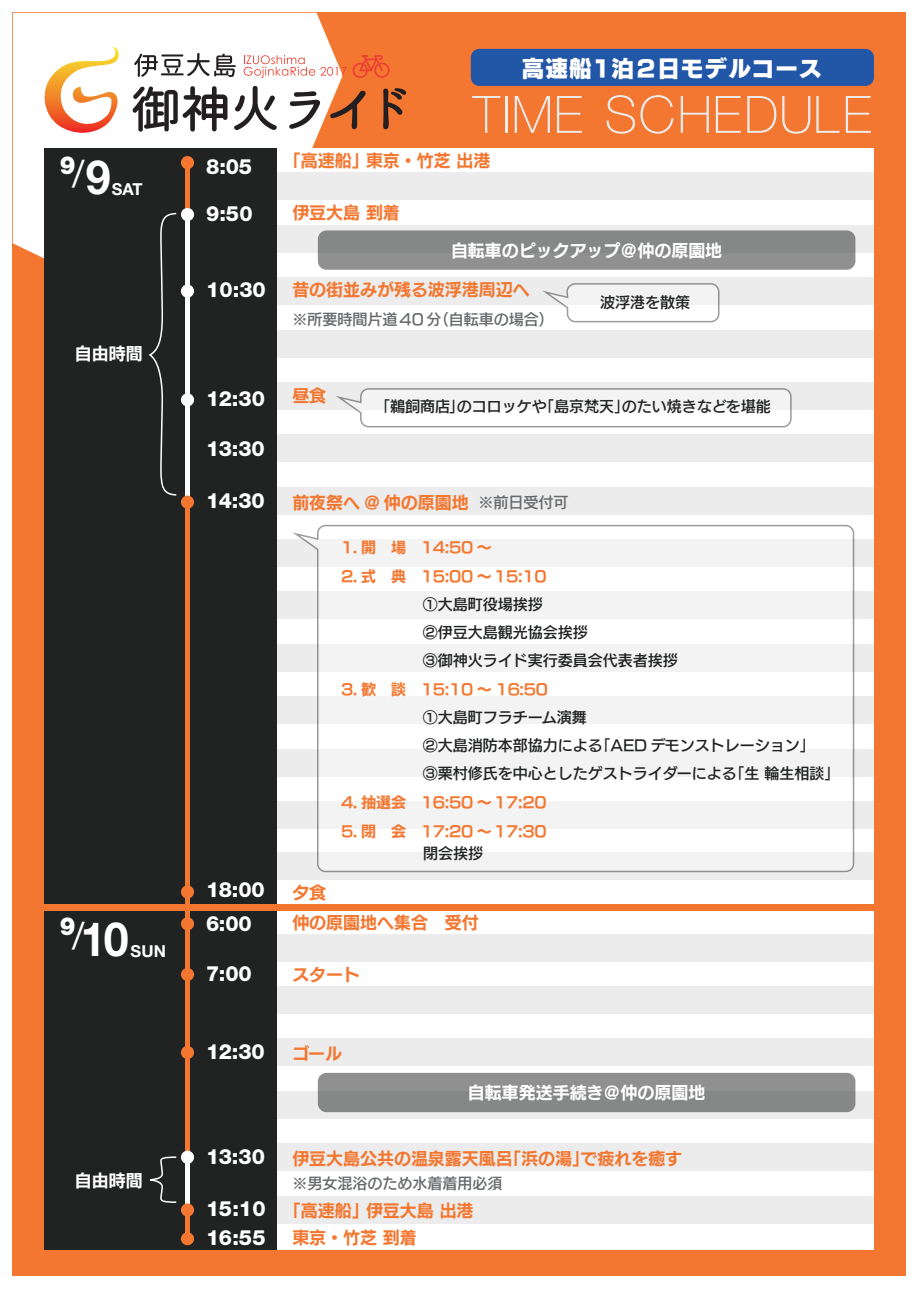
<style>
.page{position:relative;width:919px;height:1289px;background:#fff}
.page>*{position:absolute;margin:0;border:0;box-sizing:border-box;transform-origin:0 0}
.t1{font:100 51.6px "Helvetica Neue";letter-spacing:.02em;color:#ececec}
.t2{font:700 47.25px "Helvetica Neue";color:#fff;scale:.95 1}
.t3{font:900 24.9px "Helvetica Neue";color:#fff;scale:.95 1}
.t4{font:22.5px "New Rodin Pro EB";letter-spacing:.05em;color:#fff}
.t5{font:800 21px/33.8px "Helvetica Neue LT Std";letter-spacing:-.01em;color:#fff}
.t6{font:16.95px/30px "New Rodin Pro B";color:#f37730}
.t7{font:16.95px "New Rodin Pro B";color:#fff}
.t8{font:700 16.5px "Helvetica Neue";color:#fff}
.t9{font:15px/28.2px "New Rodin Pro DB";color:#212222}
.t10{font:15px "New Rodin Pro B";letter-spacing:-.02em;color:#f37730}
.t11{font:15px "New Rodin Pro DB";color:#67696b}
.s1{font-weight:400;font-size:37.35px}
.s2{font-weight:700;font-size:47.25px}
.s3{font-family:"Hiragino Kaku W7 90 msp RKSJ H"}
</style>
<div class="page">
<div style="left:13px;top:13px;width:893px;height:1263px;background:#f37730"></div>
<svg style="left:13px;top:13px;width:329px;height:259px;background:#fdf5f0"></svg>
<div style="left:45px;top:148px;width:828px;height:756px;background:#fff"></div>
<div style="left:45px;top:172px;width:828px;height:28px;background:#ececec"></div>
<div style="left:45px;top:225px;width:828px;height:27px;background:#ececec"></div>
<div style="left:45px;top:277px;width:828px;height:28px;background:#ececec"></div>
<div style="left:45px;top:329px;width:828px;height:28px;background:#ececec"></div>
<div style="left:45px;top:382px;width:828px;height:28px;background:#ececec"></div>
<div style="left:45px;top:434px;width:828px;height:28px;background:#ececec"></div>
<div style="left:45px;top:487px;width:828px;height:27px;background:#ececec"></div>
<div style="left:45px;top:539px;width:828px;height:28px;background:#ececec"></div>
<div style="left:45px;top:591px;width:828px;height:28px;background:#ececec"></div>
<div style="left:45px;top:644px;width:828px;height:27px;background:#ececec"></div>
<div style="left:45px;top:696px;width:828px;height:28px;background:#ececec"></div>
<div style="left:45px;top:748px;width:828px;height:28px;background:#ececec"></div>
<div style="left:45px;top:801px;width:828px;height:28px;background:#ececec"></div>
<div style="left:45px;top:852px;width:828px;height:27px;background:#ececec"></div>
<div style="left:45px;top:148px;width:232px;height:756px;background:#212222"></div>
<div style="left:318px;top:230px;width:537px;height:40px;background:#868787;border-radius:9px"></div>
<svg style="left:336px;top:388px;width:455px;height:39px"></svg>
<div style="left:45px;top:911px;width:828px;height:337px;background:#fff"></div>
<div style="left:45px;top:933px;width:828px;height:28px;background:#ececec"></div>
<div style="left:45px;top:986px;width:828px;height:27px;background:#ececec"></div>
<div style="left:45px;top:1038px;width:828px;height:28px;background:#ececec"></div>
<div style="left:45px;top:1090px;width:828px;height:28px;background:#ececec"></div>
<div style="left:45px;top:1143px;width:828px;height:28px;background:#ececec"></div>
<div style="left:45px;top:1196px;width:828px;height:27px;background:#ececec"></div>
<div style="left:45px;top:911px;width:232px;height:337px;background:#212222"></div>
<div style="left:185px;top:165px;width:5px;height:1076px;background:#f37730"></div>
<div style="left:181px;top:156px;width:13px;height:13px;background:#f37730;border-radius:50%"></div>
<div style="left:181px;top:208px;width:13px;height:13px;background:#fff;border-radius:50%"></div>
<svg style="left:181px;top:284px;width:13px;height:14px"></svg>
<svg style="left:181px;top:393px;width:13px;height:13px"></svg>
<div style="left:181px;top:885px;width:13px;height:13px;background:#f37730;border-radius:50%"></div>
<div style="left:181px;top:917px;width:13px;height:13px;background:#f37730;border-radius:50%"></div>
<div style="left:181px;top:967px;width:13px;height:14px;background:#f37730;border-radius:50%"></div>
<div style="left:181px;top:1045px;width:13px;height:14px;background:#f37730;border-radius:50%"></div>
<div style="left:181px;top:1150px;width:13px;height:13px;background:#fff;border-radius:50%"></div>
<div style="left:181px;top:1232px;width:13px;height:13px;background:#f37730;border-radius:50%"></div>
<svg style="left:44px;top:46px;width:75px;height:87px;background:#fad6ba"></svg>
<svg style="left:134px;top:53px;width:102px;height:24px;background:#b9b8b8"></svg>
<svg style="left:133px;top:86px;width:94px;height:46px;background:#9a9898"></svg>
<svg style="left:234px;top:86px;width:43px;height:44px;background:#c0bfbf"></svg>
<svg style="left:289px;top:91px;width:31px;height:38px"></svg>
<svg style="left:330px;top:90px;width:35px;height:39px"></svg>
<svg style="left:383px;top:88px;width:23px;height:41px"></svg>
<svg style="left:244px;top:55px;width:145px;height:23px"></svg>
<div style="left:318px;top:1072px;width:537px;height:40px;background:#868787;border-radius:9px"></div>
<svg style="left:292px;top:525px;width:562px;height:347px"></svg>
<svg style="left:542px;top:283px;width:177px;height:39px"></svg>
<div style="left:185px;top:215px;width:5px;height:287px;background:#fff"></div>
<div style="left:181px;top:495px;width:13px;height:13px;background:#f37730;border-radius:50%"></div>
<svg style="left:148px;top:212px;width:29px;height:284px"></svg>
<svg style="left:149px;top:1156px;width:28px;height:47px"></svg>
<div style="left:185px;top:1162px;width:5px;height:43px;background:#fff"></div>
<div style="left:181px;top:1203px;width:13px;height:13px;background:#f37730;border-radius:50%"></div>
<div style="left:471px;top:49px;width:402px;height:37px;background:#2256a6;border-radius:9px"></div>
<h3 class="t4" style="left:522px;top:48px;width:301px">高速船１泊２日モデルコース</h3>
<h3 class="t3" style="left:60px;top:150px;width:55px">9<span class="s1">/</span><span class="s2">9</span></h3>
<p class="t8" style="left:112px;top:178px;width:32px">SAT</p>
<p class="t7" style="left:75px;top:339px;width:69px">自由時間</p>
<h2 class="t2" style="left:60px;top:910px;width:74px"><sup>9</sup><sup>/</sup>10</h2>
<p class="t8" style="left:131px;top:940px;width:37px">SUN</p>
<h1 class="t1" style="left:473px;top:85px;width:400px">TIME SCHEDULE</h1>
<h3 class="t5" style="left:206px;top:149px;width:48px">8:05</h3>
<p class="t6" style="left:284px;top:144px;width:208px">「高速船」東京・竹芝 出港</p>
<h3 class="t5" style="left:206px;top:196px;width:48px">9:50</h3>
<p class="t6" style="left:292px;top:196px;width:109px">伊豆大島 到着</p>
<p class="t7" style="left:451px;top:236px;width:273px">自転車のピックアップ＠仲の原園地</p>
<h3 class="t5" style="left:206px;top:273px;width:61px">10:30</h3>
<p class="t6" style="left:292px;top:273px;width:239px">昔の街並みが残る波浮港周辺へ</p>
<p class="t9" style="left:600px;top:286px;width:91px">波浮港を散策</p>
<p class="t11" style="left:292px;top:307px;width:263px">※所要時間片道40分（自転車の場合）</p>
<h3 class="t5" style="left:206px;top:382px;width:61px">12:30</h3>
<h3 class="t5" style="left:206px;top:431px;width:60px">13:30</h3>
<h3 class="t5" style="left:206px;top:484px;width:60px">14:30</h3>
<p class="t6" style="left:292px;top:379px;width:35px">昼食</p>
<p class="t9" style="left:375px;top:391px;width:397px">「鵜飼商店」のコロッケや「島京梵天」のたい焼きなどを堪能</p>
<p class="t6" style="left:292px;top:486px;width:178px">前夜祭へ @ 仲の原園地</p>
<p class="t11" style="left:478px;top:489px;width:91px">※前日受付可</p>
<p class="t10" style="left:341px;top:534px;width:152px">1. 開 場 14:50 <span class="s3">～</span></p>
<p class="t10" style="left:341px;top:563px;width:207px">2. 式 典 15:00 <span class="s3">～</span>15:10</p>
<p class="t9" style="left:423px;top:588px;width:256px">①大島町役場挨拶<br>②伊豆大島観光協会挨拶<br>③御神火ライド実行委員会代表者挨拶</p>
<p class="t10" style="left:341px;top:676px;width:209px">3. 歓 談 15:10 <span class="s3">～</span> 16:50</p>
<p class="t9" style="left:423px;top:701px;width:418px">①大島町フラチーム演舞<br>②大島消防本部協力による「AED デモンストレーション」<br>③栗村修氏を中心としたゲストライダーによる「生輪生相談」</p>
<p class="t10" style="left:341px;top:789px;width:207px">4. 抽選会 16:50 <span class="s3">～</span> 17:20</p>
<p class="t10" style="left:341px;top:818px;width:207px">5. 閉 会 17:20 <span class="s3">～</span> 17:30</p>
<p class="t9" style="left:423px;top:837px;width:61px">閉会挨拶</p>
<h3 class="t5" style="left:206px;top:872px;width:60px">18:00<br>6:00</h3>
<h3 class="t5" style="left:206px;top:956px;width:47px">7:00</h3>
<p class="t6" style="left:292px;top:875px;width:188px">夕食<br>仲の原園地へ集合 受付</p>
<p class="t6" style="left:292px;top:958px;width:69px">スタート</p>
<h3 class="t5" style="left:206px;top:1034px;width:60px">12:30</h3>
<p class="t6" style="left:292px;top:1036px;width:51px">ゴール</p>
<p class="t7" style="left:468px;top:1078px;width:239px">自転車発送手続き＠仲の原園地</p>
<h3 class="t5" style="left:206px;top:1139px;width:61px">13:30</h3>
<h3 class="t5" style="left:206px;top:1194px;width:61px;line-height:28.7px">15:10<br>16:55</h3>
<p class="t6" style="left:292px;top:1141px;width:391px">伊豆大島公共の温泉露天風呂「浜の湯」で疲れを癒す</p>
<p class="t7" style="left:75px;top:1166px;width:69px">自由時間</p>
<p class="t11" style="left:292px;top:1170px;width:211px">※男女混浴のため水着着用必須</p>
<p class="t6" style="left:284px;top:1194px;width:191px">「高速船」伊豆大島 出港</p>
<p class="t6" style="left:292px;top:1221px;width:126px">東京・竹芝 到着</p>
</div>
